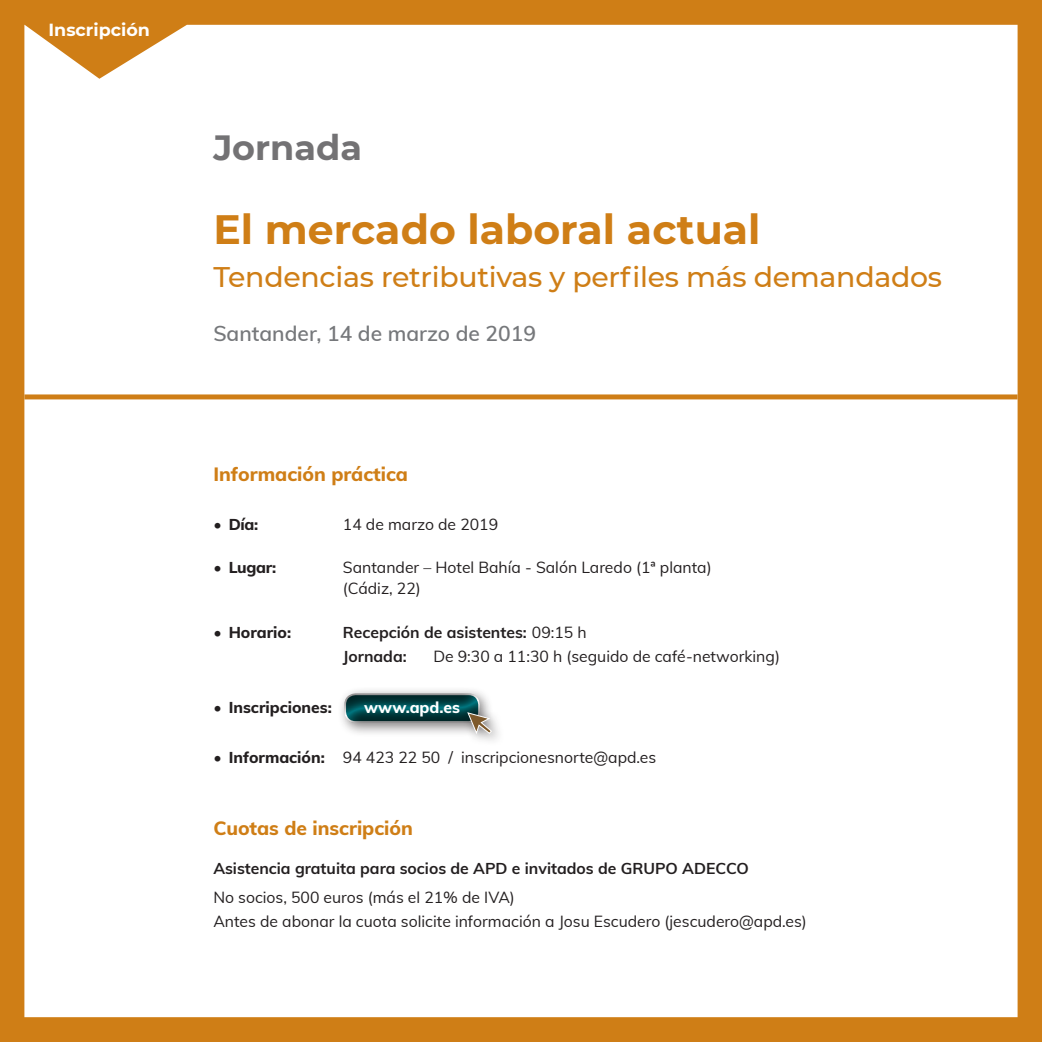
<style>
.page{position:relative;width:1042px;height:1042px;background:#cf7e16}
.page>*{position:absolute;margin:0;border:0;box-sizing:border-box;transform-origin:0 0}
.t1{font:700 40.95px "Montserrat";color:#cf7e16}
.t2{font:700 35px "Montserrat";color:#737274}
.t3{font:500 28.35px "Montserrat";letter-spacing:-.01em;color:#cf7e16}
.t4{font:600 21px "Muli";color:#76787b}
.t5{font:800 19.25px "Muli";color:#cf7e16}
.t6{font:700 17.5px "Montserrat";color:#fff}
.t7{font:15.75px/20.7px "Muli";color:#231f20}
.t8{font:700 15.75px "Muli";color:#231f20}
.t9{font:800 15.75px "Muli";color:#231f20}
.t10{font:800 15.75px "Muli";color:#fff}
.s1{font-weight:400}
.s2{font-weight:800}
</style>
<div class="page">
<div style="left:24px;top:25px;width:993px;height:992px;background:#fff"></div>
<div style="left:24px;top:394px;width:993px;height:5px;background:#cf7e16"></div>
<div style="left:337px;top:686px;width:157px;height:51px;background:#231f20;opacity:.55"></div>
<div style="left:341px;top:690px;width:140px;height:34px;background:#231f20;opacity:.5"></div>
<div style="left:461px;top:706px;width:44px;height:41px;background:#231f20;opacity:.55"></div>
<svg style="left:467px;top:712px;width:26px;height:23px"></svg>
<p class="t6" style="left:48px;top:17px;width:103px">Inscripción</p>
<p class="t2" style="left:213px;top:123px;width:150px">Jornada</p>
<p class="t1" style="left:213px;top:200px;width:548px">El mercado laboral actual</p>
<p class="t3" style="left:213px;top:257px;width:730px">Tendencias retributivas y perfiles más demandados</p>
<p class="t4" style="left:213px;top:318px;width:324px">Santander, 14 de marzo de 2019</p>
<p class="t5" style="left:213px;top:460px;width:196px">Información práctica</p>
<p class="t9" style="left:213px;top:512px;width:46px">• Día:</p>
<p class="t7" style="left:343px;top:513px;width:157px">14 de marzo de 2019</p>
<p class="t9" style="left:213px;top:556px;width:64px">• Lugar:</p>
<p class="t7" style="left:343px;top:556px;width:370px">Santander – Hotel Bahía - Salón Laredo (1ª planta) (Cádiz, 22)</p>
<p class="t9" style="left:213px;top:620px;width:79px">• Horario:</p>
<p class="t8" style="left:343px;top:620px;width:245px">Recepción de asistentes: <span class="s1">09:15 h</span></p>
<p class="t8" style="left:343px;top:644px;width:65px">Jornada:</p>
<p class="t7" style="left:433px;top:645px;width:348px">De 9:30 a 11:30 h (seguido de café-networking)</p>
<p class="t9" style="left:213px;top:696px;width:120px">• Inscripciones:</p>
<p class="t10" style="left:364px;top:696px;width:97px">www.apd.es</p>
<p class="t7" style="left:213px;top:746px;width:444px"><span class="s2">• Información:</span> 94 423 22 50 / inscripcionesnorte@apd.es</p>
<p class="t5" style="left:213px;top:814px;width:201px">Cuotas de inscripción</p>
<p class="t8" style="left:213px;top:857px;width:537px">Asistencia gratuita para socios de APD e invitados de GRUPO ADECCO</p>
<p class="t7" style="left:213px;top:886px;width:303px">No socios, 500 euros (más el 21% de IVA)</p>
<p class="t7" style="left:213px;top:910px;width:595px">Antes de abonar la cuota solicite información a Josu Escudero (jescudero@apd.es)</p>
</div>
